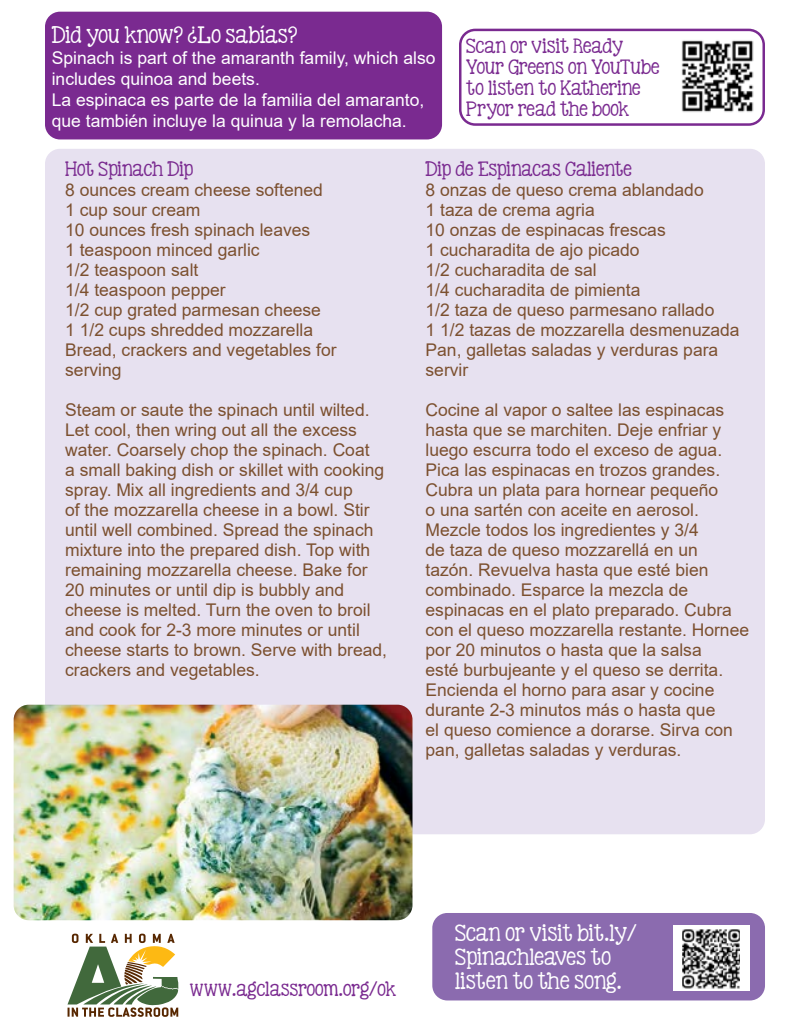
<style>
.page{position:relative;width:810px;height:1035px;background:#fff}
.page>*{position:absolute;margin:0;border:0;box-sizing:border-box;transform-origin:0 0}
.Subhead2_white{font:20px/24px "KG Be Still And Know";color:#fff}
.Body_Text_white{font:20px "KG Be Still And Know";color:#fff}
.Body_Text_brown_14{font:17.5px/20px "Arial";color:#7c502f}
.Body_Text_white-2{font:17.5px/21px "Arial";color:#fff}
.Subhead2_purple{font:17.5px/21px "KG Be Still And Know";color:#7a2a90}
.Subhead1{font:17.5px "KG Be Still And Know";color:#7a2a90}
</style>
<div class="page">
<div style="left:459px;top:29px;width:306px;height:97px;border:2px solid #7a2a90;border-radius:15px"></div>
<img style="left:681px;top:40px;width:73px;height:72px">
<div style="left:45px;top:12px;width:397px;height:127px;background:#7a2a90;border-radius:15px"></div>
<div style="left:45px;top:149px;width:720px;height:685px;background:#e7e1f0;border-radius:15px"></div>
<img style="left:14px;top:705px;width:399px;height:215px">
<svg style="left:68px;top:934px;width:110px;height:83px"></svg>
<div style="left:432px;top:913px;width:333px;height:87px;background:#8b6baf;border-radius:15px"></div>
<div style="left:674px;top:925px;width:76px;height:66px;background:#fff"></div>
<img style="left:682px;top:929px;width:58px;height:59px">
<p class="Body_Text_white" style="left:52px;top:22px;width:247px">Did you know? ¿Lo sabías?</p>
<p class="Body_Text_white-2" style="left:52px;top:48px;width:385px">Spinach is part of the amaranth family, which also includes quinoa and beets.</p>
<p class="Body_Text_white-2" style="left:52px;top:90px;width:374px">La espinaca es parte de la familia del amaranto, que también incluye la quinua y la remolacha.</p>
<p class="Subhead1" style="left:65px;top:158px;width:130px">Hot Spinach Dip</p>
<p class="Body_Text_brown_14" style="left:65px;top:180px;width:259px">8 ounces cream cheese softened</p>
<p class="Body_Text_brown_14" style="left:65px;top:200px;width:137px">1 cup sour cream</p>
<p class="Body_Text_brown_14" style="left:65px;top:220px;width:247px">10 ounces fresh spinach leaves</p>
<p class="Body_Text_brown_14" style="left:65px;top:240px;width:196px">1 teaspoon minced garlic</p>
<p class="Body_Text_brown_14" style="left:65px;top:260px;width:135px">1/2 teaspoon salt</p>
<p class="Body_Text_brown_14" style="left:65px;top:280px;width:162px">1/4 teaspoon pepper</p>
<p class="Body_Text_brown_14" style="left:65px;top:300px;width:257px">1/2 cup grated parmesan cheese</p>
<p class="Body_Text_brown_14" style="left:65px;top:320px;width:250px">1 1/2 cups shredded mozzarella</p>
<p class="Body_Text_brown_14" style="left:65px;top:340px;width:273px">Bread, crackers and vegetables for serving</p>
<p class="Body_Text_brown_14" style="left:65px;top:400px;width:323px">Steam or saute the spinach until wilted.<br>Let cool, then wring out all the excess water. Coarsely chop the spinach. Coat<br>a small baking dish or skillet with cooking spray. Mix all ingredients and 3/4 cup<br>of the mozzarella cheese in a bowl. Stir until well combined. Spread the spinach mixture into the prepared dish. Top with remaining mozzarella cheese. Bake for 20 minutes or until dip is bubbly and cheese is melted. Turn the oven to broil and cook for 2-3 more minutes or until cheese starts to brown. Serve with bread, crackers and vegetables.</p>
<p class="Subhead2_purple" style="left:466px;top:36px;width:195px">Scan or visit Ready<br>Your Greens on YouTube to listen to Katherine<br>Pryor read the book</p>
<p class="Subhead1" style="left:426px;top:158px;width:208px">Dip de Espinacas Caliente</p>
<p class="Body_Text_brown_14" style="left:426px;top:180px;width:280px">8 onzas de queso crema ablandado</p>
<p class="Body_Text_brown_14" style="left:426px;top:200px;width:171px">1 taza de crema agria</p>
<p class="Body_Text_brown_14" style="left:426px;top:220px;width:242px">10 onzas de espinacas frescas</p>
<p class="Body_Text_brown_14" style="left:426px;top:240px;width:216px">1 cucharadita de ajo picado</p>
<p class="Body_Text_brown_14" style="left:426px;top:260px;width:173px">1/2 cucharadita de sal</p>
<p class="Body_Text_brown_14" style="left:426px;top:280px;width:216px">1/4 cucharadita de pimienta</p>
<p class="Body_Text_brown_14" style="left:426px;top:300px;width:290px">1/2 taza de queso parmesano rallado</p>
<p class="Body_Text_brown_14" style="left:426px;top:320px;width:316px">1 1/2 tazas de mozzarella desmenuzada</p>
<p class="Body_Text_brown_14" style="left:426px;top:340px;width:294px">Pan, galletas saladas y verduras para servir</p>
<p class="Body_Text_brown_14" style="left:426px;top:400px;width:325px">Cocine al vapor o saltee las espinacas hasta que se marchiten. Deje enfriar y luego escurra todo el exceso de agua.<br>Pica las espinacas en trozos grandes.<br>Cubra un plata para hornear pequeño<br>o una sartén con aceite en aerosol.<br>Mezcle todos los ingredientes y 3/4<br>de taza de queso mozzarellá en un tazón. Revuelva hasta que esté bien combinado. Esparce la mezcla de espinacas en el plato preparado. Cubra con el queso mozzarella restante. Hornee por 20 minutos o hasta que la salsa<br>esté burbujeante y el queso se derrita.<br>Encienda el horno para asar y cocine durante 2-3 minutos más o hasta que<br>el queso comience a dorarse. Sirva con pan, galletas saladas y verduras.</p>
<p class="Subhead2_purple" style="left:190px;top:979px;width:207px">www.agclassroom.org/ok</p>
<p class="Subhead2_white" style="left:455px;top:921px;width:183px">Scan or visit bit.ly/<br>Spinachleaves to listen to the song.</p>
</div>
